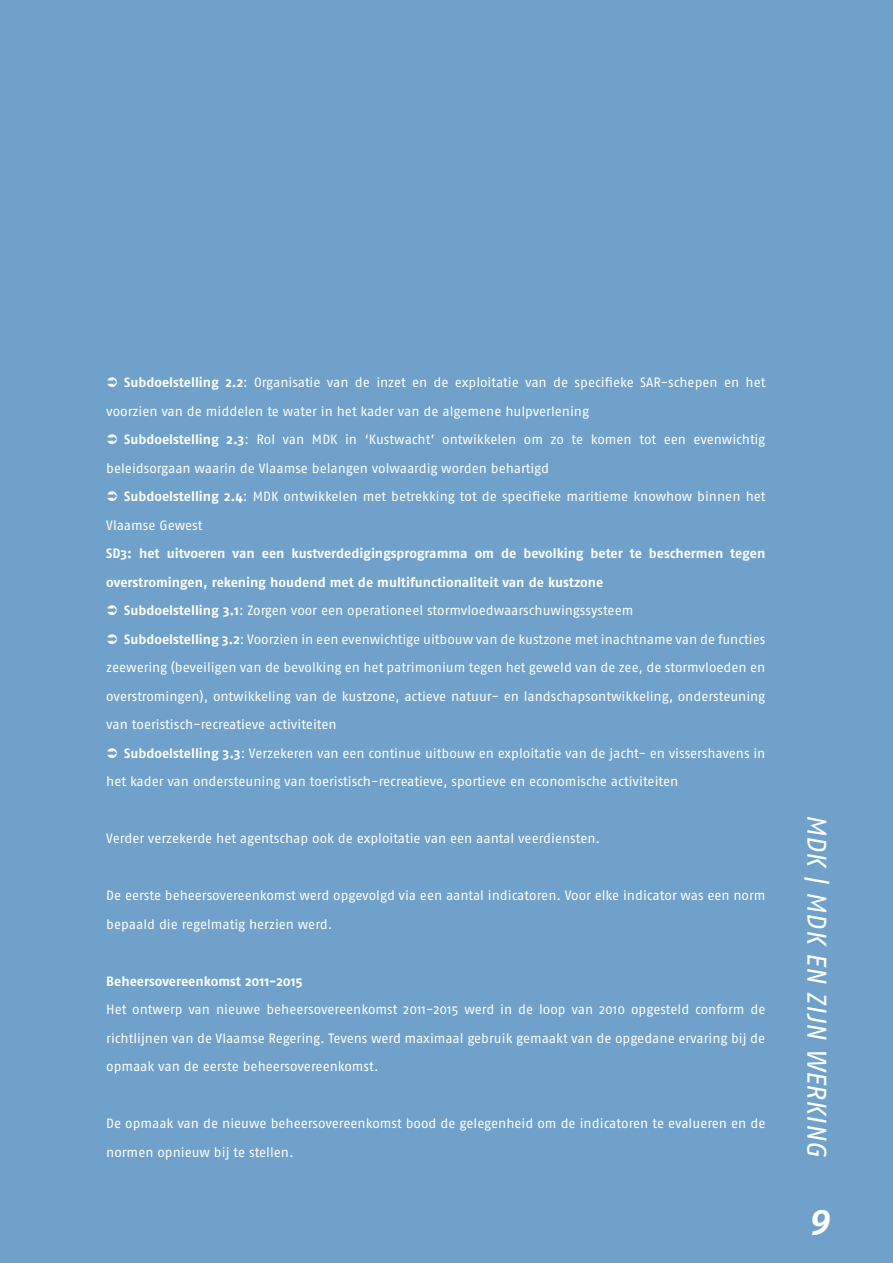
<style>
.page{position:relative;width:893px;height:1263px;background:#6fa1ca}
.page>*{position:absolute;margin:0;border:0;box-sizing:border-box;transform-origin:0 0}
.t1{font:italic 36px "Fago No Bold Lf";color:#fff}
.t2{font:27px "Fago No Regular Italic Caps";color:#fff}
.t3{font:13.5px/28.5px "Fago No";letter-spacing:-.005em;color:#fff}
.t4{font:700 13.5px "Fago No";color:#fff}
.s1{font-weight:700}
</style>
<div class="page">
<p class="t3" style="left:106px;top:368px;width:661px;text-indent:18px"><span class="s1">Subdoelstelling 2.2</span>: Organisatie van de inzet en de exploitatie van de specifieke SAR-schepen en het voorzien van de middelen te water in het kader van de algemene hulpverlening</p>
<p class="t3" style="left:106px;top:425px;width:661px;text-indent:18px"><span class="s1">Subdoelstelling 2.3</span>: Rol van MDK in ‘Kustwacht’ ontwikkelen om zo te komen tot een evenwichtig beleidsorgaan waarin de Vlaamse belangen volwaardig worden behartigd</p>
<p class="t3" style="left:106px;top:482px;width:661px;text-indent:18px"><span class="s1">Subdoelstelling 2.4</span>: MDK ontwikkelen met betrekking tot de specifieke maritieme knowhow binnen het<br>Vlaamse Gewest</p>
<p class="t4" style="left:106px;top:545px;width:661px">SD3: het uitvoeren van een kustverdedigingsprogramma om de bevolking beter te beschermen tegen</p>
<p class="t4" style="left:106px;top:574px;width:498px">overstromingen, rekening houdend met de multifunctionaliteit van de kustzone</p>
<p class="t3" style="left:124px;top:596px;width:511px"><span class="s1">Subdoelstelling 3.1</span>: Zorgen voor een operationeel stormvloedwaarschuwingssysteem</p>
<p class="t3" style="left:124px;top:624px;width:643px"><span class="s1">Subdoelstelling 3.2</span>: Voorzien in een evenwichtige uitbouw van de kustzone met inachtname van de functies</p>
<p class="t3" style="left:106px;top:653px;width:660px">zeewering (beveiligen van de bevolking en het patrimonium tegen het geweld van de zee, de stormvloeden en</p>
<p class="t3" style="left:106px;top:681px;width:661px">overstromingen), ontwikkeling van de kustzone, actieve natuur- en landschapsontwikkeling, ondersteuning</p>
<p class="t3" style="left:106px;top:710px;width:232px">van toeristisch-recreatieve activiteiten</p>
<p class="t3" style="left:124px;top:738px;width:643px"><span class="s1">Subdoelstelling 3.3</span>: Verzekeren van een continue uitbouw en exploitatie van de jacht- en vissershavens in</p>
<p class="t3" style="left:106px;top:767px;width:574px">het kader van ondersteuning van toeristisch-recreatieve, sportieve en economische activiteiten</p>
<p class="t3" style="left:106px;top:824px;width:495px">Verder verzekerde het agentschap ook de exploitatie van een aantal veerdiensten.</p>
<p class="t3" style="left:106px;top:881px;width:661px">De eerste beheersovereenkomst werd opgevolgd via een aantal indicatoren. Voor elke indicator was een norm bepaald die regelmatig herzien werd.</p>
<p class="t4" style="left:106px;top:973px;width:198px">Beheersovereenkomst 2011-2015</p>
<p class="t3" style="left:106px;top:995px;width:661px;text-align:justify">Het ontwerp van nieuwe beheersovereenkomst 2011-2015 werd in de loop van 2010 opgesteld conform de richtlijnen van de Vlaamse Regering. Tevens werd maximaal gebruik gemaakt van de opgedane ervaring bij de opmaak van de eerste beheersovereenkomst.</p>
<p class="t3" style="left:106px;top:1109px;width:661px">De opmaak van de nieuwe beheersovereenkomst bood de gelegenheid om de indicatoren te evalueren en de normen opnieuw bij te stellen.</p>
<h2 class="t2" style="left:832px;top:814px;width:345px;rotate:90deg">MDK | MDK EN ZIJN WERKING</h2>
<h1 class="t1" style="left:808px;top:1200px;width:22px">9</h1>
</div>
